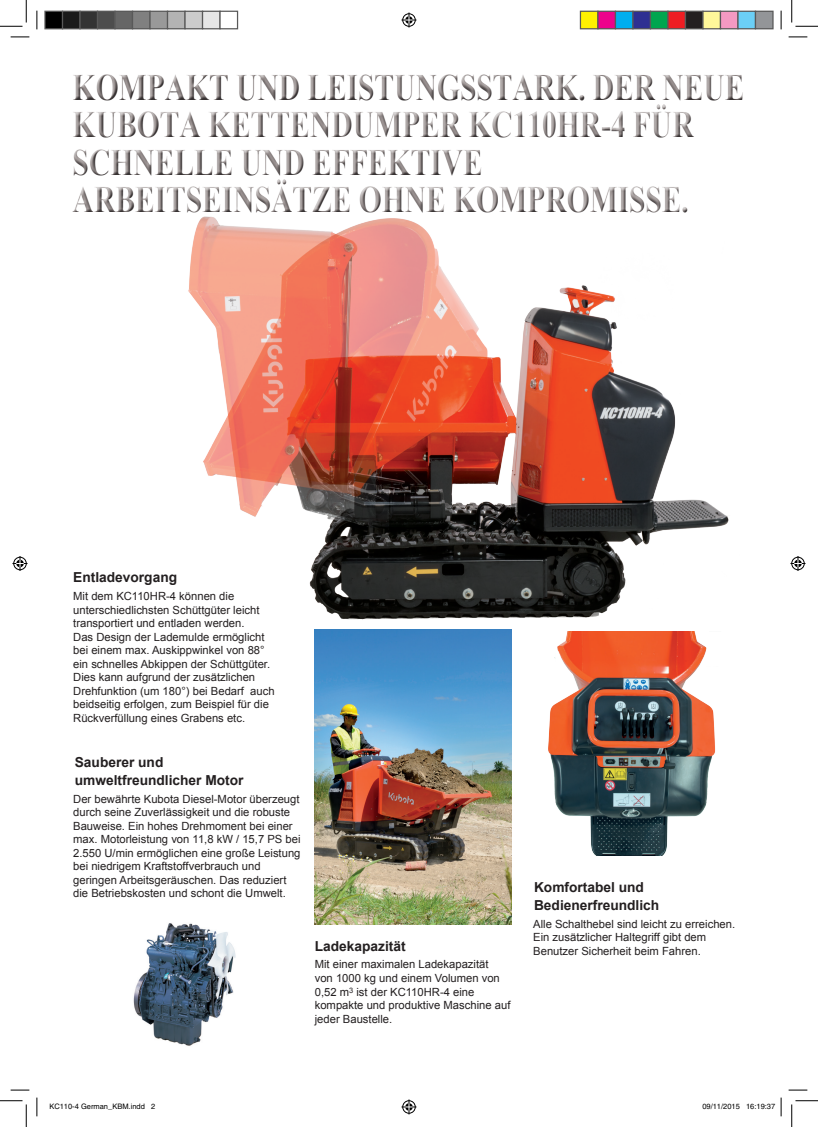
<style>
.page{position:relative;width:818px;height:1127px;background:#fff}
.page>*{position:absolute;margin:0;border:0;box-sizing:border-box;transform-origin:0 0}
.t1{font:700 37.5px/37.5px "Times New Roman";letter-spacing:-.01em;color:#999190;scale:.8 1}
.t2{font:700 13.75px/18px "Arial";color:#231f20}
.t3{font:11.25px/13.5px "Arial";color:#231f20}
.t4{font:7.5px "Helvetica";color:#000}
</style>
<div class="page">
<img style="left:133px;top:923px;width:103px;height:123px">
<img style="left:548px;top:631px;width:168px;height:223px">
<img style="left:188px;top:216px;width:541px;height:415px">
<img style="left:315px;top:629px;width:197px;height:295px">
<div style="left:70px;top:73px;width:677px;height:143px;background:#231f20;opacity:.75"></div>
<svg style="left:11px;top:36px;width:18px;height:2px"></svg>
<svg style="left:788px;top:36px;width:19px;height:2px"></svg>
<svg style="left:11px;top:1089px;width:18px;height:1px"></svg>
<svg style="left:788px;top:1089px;width:19px;height:1px"></svg>
<svg style="left:36px;top:11px;width:2px;height:18px"></svg>
<svg style="left:36px;top:1097px;width:2px;height:18px"></svg>
<svg style="left:780px;top:11px;width:2px;height:18px"></svg>
<svg style="left:0;top:0;width:27px;height:27px"></svg>
<svg style="left:0;top:1100px;width:27px;height:26px"></svg>
<svg style="left:791px;top:0;width:27px;height:27px"></svg>
<svg style="left:791px;top:1100px;width:27px;height:26px"></svg>
<svg style="left:401px;top:13px;width:15px;height:15px"></svg>
<svg style="left:401px;top:1099px;width:15px;height:15px"></svg>
<svg style="left:13px;top:556px;width:15px;height:15px"></svg>
<svg style="left:790px;top:556px;width:15px;height:15px"></svg>
<div style="left:45px;top:11px;width:18px;height:18px;background:#000"></div>
<div style="left:44px;top:11px;width:19px;height:18px;border:1px solid #595959"></div>
<div style="left:63px;top:11px;width:17px;height:18px;background:#1a1a1a"></div>
<div style="left:62px;top:11px;width:19px;height:18px;border:1px solid #595959"></div>
<div style="left:80px;top:11px;width:18px;height:18px;background:#333"></div>
<div style="left:79px;top:11px;width:19px;height:18px;border:1px solid #595959"></div>
<div style="left:98px;top:11px;width:17px;height:18px;background:#4d4d4d"></div>
<div style="left:97px;top:11px;width:19px;height:18px;border:1px solid #595959"></div>
<div style="left:115px;top:11px;width:18px;height:18px;background:#666"></div>
<div style="left:114px;top:11px;width:19px;height:18px;border:1px solid #595959"></div>
<div style="left:133px;top:11px;width:17px;height:18px;background:#808080"></div>
<div style="left:132px;top:11px;width:19px;height:18px;border:1px solid #595959"></div>
<div style="left:150px;top:11px;width:18px;height:18px;background:#999"></div>
<div style="left:149px;top:11px;width:19px;height:18px;border:1px solid #595959"></div>
<div style="left:168px;top:11px;width:17px;height:18px;background:#b3b3b3"></div>
<div style="left:167px;top:11px;width:19px;height:18px;border:1px solid #595959"></div>
<div style="left:185px;top:11px;width:18px;height:18px;background:#ccc"></div>
<div style="left:184px;top:11px;width:19px;height:18px;border:1px solid #595959"></div>
<div style="left:203px;top:11px;width:17px;height:18px;background:#e6e6e6"></div>
<div style="left:202px;top:11px;width:19px;height:18px;border:1px solid #595959"></div>
<div style="left:219px;top:11px;width:19px;height:18px;border:1px solid #595959"></div>
<div style="left:580px;top:11px;width:18px;height:18px;background:#fff101"></div>
<div style="left:580px;top:11px;width:18px;height:18px;border:1px solid #595959"></div>
<div style="left:598px;top:11px;width:17px;height:18px;background:#ed028c"></div>
<div style="left:597px;top:11px;width:19px;height:18px;border:1px solid #595959"></div>
<div style="left:615px;top:11px;width:18px;height:18px;background:#00aeef"></div>
<div style="left:615px;top:11px;width:18px;height:18px;border:1px solid #595959"></div>
<div style="left:633px;top:11px;width:17px;height:18px;background:#2e3092"></div>
<div style="left:632px;top:11px;width:19px;height:18px;border:1px solid #595959"></div>
<div style="left:650px;top:11px;width:18px;height:18px;background:#00a54f"></div>
<div style="left:650px;top:11px;width:18px;height:18px;border:1px solid #595959"></div>
<div style="left:668px;top:11px;width:17px;height:18px;background:#ee1d23"></div>
<div style="left:667px;top:11px;width:19px;height:18px;border:1px solid #595959"></div>
<div style="left:685px;top:11px;width:18px;height:18px;background:#231f20"></div>
<div style="left:685px;top:11px;width:18px;height:18px;border:1px solid #595959"></div>
<div style="left:703px;top:11px;width:17px;height:18px;background:#fff79a"></div>
<div style="left:702px;top:11px;width:19px;height:18px;border:1px solid #595959"></div>
<div style="left:720px;top:11px;width:18px;height:18px;background:#f499c2"></div>
<div style="left:720px;top:11px;width:18px;height:18px;border:1px solid #595959"></div>
<div style="left:738px;top:11px;width:17px;height:18px;background:#6bcff6"></div>
<div style="left:737px;top:11px;width:19px;height:18px;border:1px solid #595959"></div>
<div style="left:755px;top:11px;width:18px;height:18px;background:#939598"></div>
<div style="left:755px;top:11px;width:18px;height:18px;border:1px solid #595959"></div>
<svg style="left:780px;top:1097px;width:2px;height:18px"></svg>
<h1 class="t1" style="left:72px;top:67px;width:842px">KOMPAKT UND LEISTUNGSSTARK. DER NEUE KUBOTA KETTENDUMPER KC110HR-4 FÜR SCHNELLE UND EFFEKTIVE ARBEITSEINSÄTZE OHNE KOMPROMISSE.</h1>
<p class="t2" style="left:73px;top:568px;width:105px">Entladevorgang</p>
<p class="t3" style="left:73px;top:589px;width:203px">Mit dem KC110HR-4 können die unterschiedlichsten Schüttgüter leicht transportiert und entladen werden.<br>Das Design der Lademulde ermöglicht bei einem max. Auskippwinkel von 88° ein schnelles Abkippen der Schüttgüter.<br>Dies kann aufgrund der zusätzlichen Drehfunktion (um 180°) bei Bedarf auch beidseitig erfolgen, zum Beispiel für die Rückverfüllung eines Grabens etc.</p>
<p class="t2" style="left:75px;top:753px;width:170px">Sauberer und umweltfreundlicher Motor</p>
<p class="t3" style="left:73px;top:792px;width:229px">Der bewährte Kubota Diesel-Motor überzeugt durch seine Zuverlässigkeit und die robuste Bauweise. Ein hohes Drehmoment bei einer max. Motorleistung von 11,8 kW / 15,7 PS bei 2.550 U/min ermöglichen eine große Leistung bei niedrigem Kraftstoffverbrauch und geringen Arbeitsgeräuschen. Das reduziert die Betriebskosten und schont die Umwelt.</p>
<p class="t2" style="left:315px;top:937px;width:92px">Ladekapazität</p>
<p class="t3" style="left:315px;top:957px;width:197px">Mit einer maximalen Ladekapazität<br>von 1000 kg und einem Volumen von<br>0,52 m<sup>3</sup> ist der KC110HR-4 eine kompakte und produktive Maschine auf jeder Baustelle.</p>
<p class="t2" style="left:534px;top:878px;width:127px">Komfortabel und<br>Bedienerfreundlich</p>
<p class="t3" style="left:533px;top:916px;width:203px">Alle Schalthebel sind leicht zu erreichen.<br>Ein zusätzlicher Haltegriff gibt dem<br>Benutzer Sicherheit beim Fahren.</p>
<p class="t4" style="left:49px;top:1101px;width:107px">KC110-4 German_KBM.indd 2</p>
<p class="t4" style="left:702px;top:1101px;width:74px">09/11/2015 16:19:37</p>
</div>
